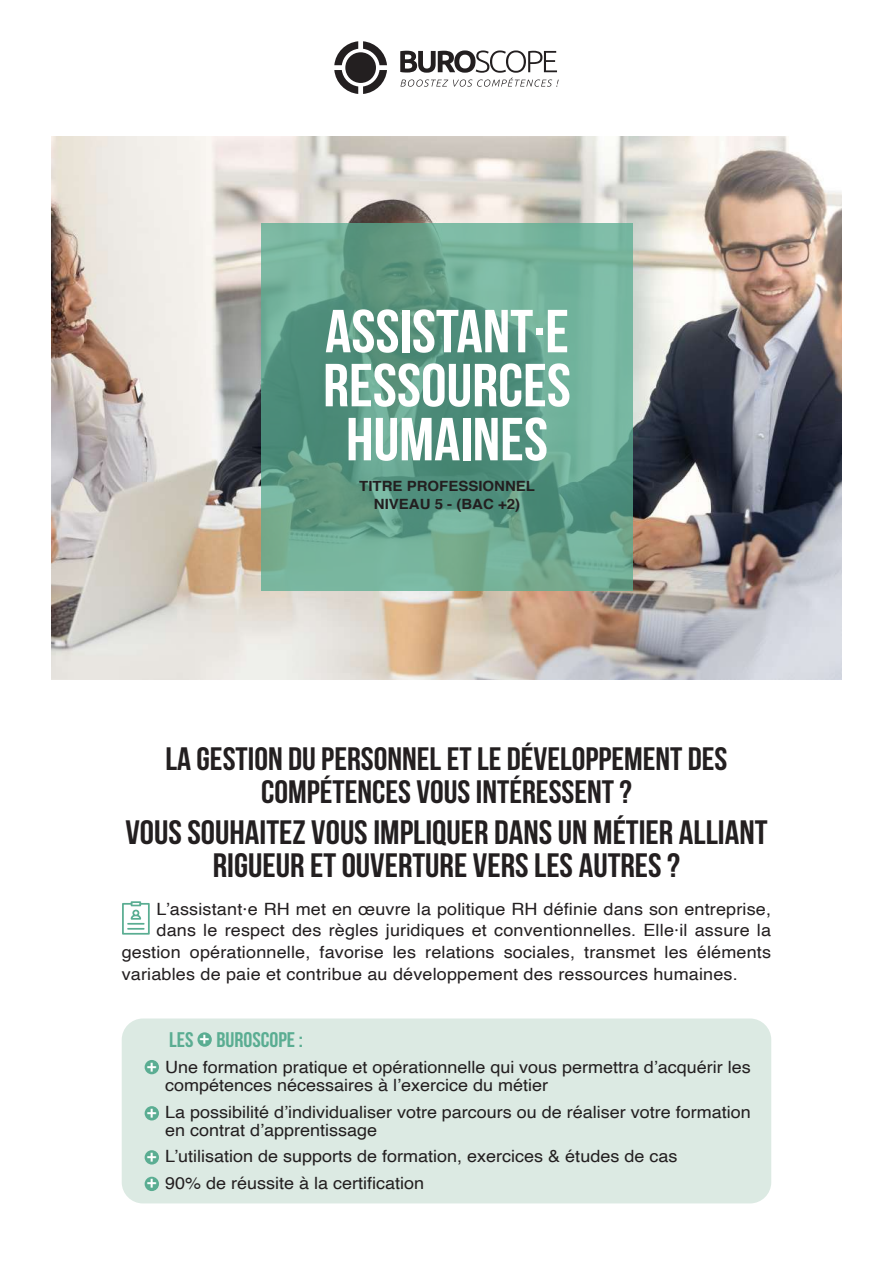
<style>
.page{position:relative;width:893px;height:1263px;background:#fff}
.page>*{position:absolute;margin:0;border:0;box-sizing:border-box;transform-origin:0 0}
.t1{font:700 60.6px/54px "Bebas Neue";color:#fff;text-align:center;scale:1.06 1}
.t2{font:700 33.9px/33px "Bebas Neue";color:#231f20;text-align:center;scale:1.06 1}
.t3{font:700 32.4px/33px "Bebas Neue";color:#231f20;text-align:center;scale:1.06 1}
.t4{font:700 25.2px/45.2px "Bebas Neue";color:#fff;text-align:justify}
.t5{font:700 21.15px "Bebas Neue";color:#5aad92;scale:1.06 1}
.t6{font:16.95px/18px "Helvetica";color:#231f20;scale:1.06 1}
.t7{font:700 14.1px/18px "Helvetica";color:#231f20;text-align:center;scale:1.06 1}
</style>
<div class="page">
<svg style="left:334px;top:41px;width:53px;height:53px"></svg>
<svg style="left:400px;top:50px;width:159px;height:37px"></svg>
<svg style="left:122px;top:901px;width:28px;height:34px"></svg>
<div style="left:122px;top:1018px;width:649px;height:185px;background:#dceae3;border-radius:21px"></div>
<div style="left:197px;top:1032px;width:15px;height:15px;background:#5aad92;border-radius:50%"></div>
<div style="left:145px;top:1060px;width:14px;height:14px;background:#5aad92;border-radius:50%"></div>
<div style="left:145px;top:1106px;width:14px;height:14px;background:#5aad92;border-radius:50%"></div>
<div style="left:145px;top:1150px;width:14px;height:14px;background:#5aad92;border-radius:50%"></div>
<div style="left:145px;top:1177px;width:14px;height:14px;background:#5aad92;border-radius:50%"></div>
<img style="left:51px;top:136px;width:791px;height:543px">
<svg style="left:261px;top:223px;width:371px;height:367px;background:#64a18b"></svg>
<h1 class="t1" style="left:323px;top:304px;width:235px">ASSISTANT·E<br>RESSOURCES<br>HUMAINES</h1>
<p class="t7" style="left:359px;top:477px;width:167px">TITRE PROFESSIONNEL<br>NIVEAU 5 - (BAC +2)</p>
<h3 class="t3" style="left:165px;top:742px;width:532px">LA GESTION DU PERSONNEL ET LE DÉVELOPPEMENT DES<br>COMPÉTENCES VOUS INTÉRESSENT ?</h3>
<h2 class="t2" style="left:125px;top:816px;width:607px">VOUS SOUHAITEZ VOUS IMPLIQUER DANS UN MÉTIER ALLIANT<br>RIGUEUR ET OUVERTURE VERS LES AUTRES ?</h2>
<p class="t6" style="left:156px;top:900px;width:581px">L’assistant·e RH met en œuvre la politique RH définie dans son entreprise,</p>
<p class="t6" style="left:156px;top:922px;width:581px">dans le respect des règles juridiques et conventionnelles. Elle·il assure la</p>
<p class="t6" style="left:122px;top:943px;width:614px">gestion opérationnelle, favorise les relations sociales, transmet les éléments</p>
<p class="t6" style="left:122px;top:965px;width:583px">variables de paie et contribue au développement des ressources humaines.</p>
<h3 class="t4" style="left:147px;top:1044px;width:11px">+ + +</h3>
<h3 class="t4" style="left:147px;top:1161px;width:11px">+</h3>
<p class="t5" style="left:169px;top:1028px;width:128px">LES BUROSCOPE :</p>
<p class="t6" style="left:165px;top:1059px;width:554px">Une formation pratique et opérationnelle qui vous permettra d’acquérir les compétences nécessaires à l’exercice du métier</p>
<p class="t6" style="left:165px;top:1103px;width:554px">La possibilité d’individualiser votre parcours ou de réaliser votre formation en contrat d’apprentissage</p>
<p class="t6" style="left:165px;top:1143px;width:485px;line-height:26.5px">L’utilisation de supports de formation, exercices &amp; études de cas<br>90% de réussite à la certification</p>
<h3 class="t4" style="left:200px;top:1016px;width:11px">+</h3>
</div>
